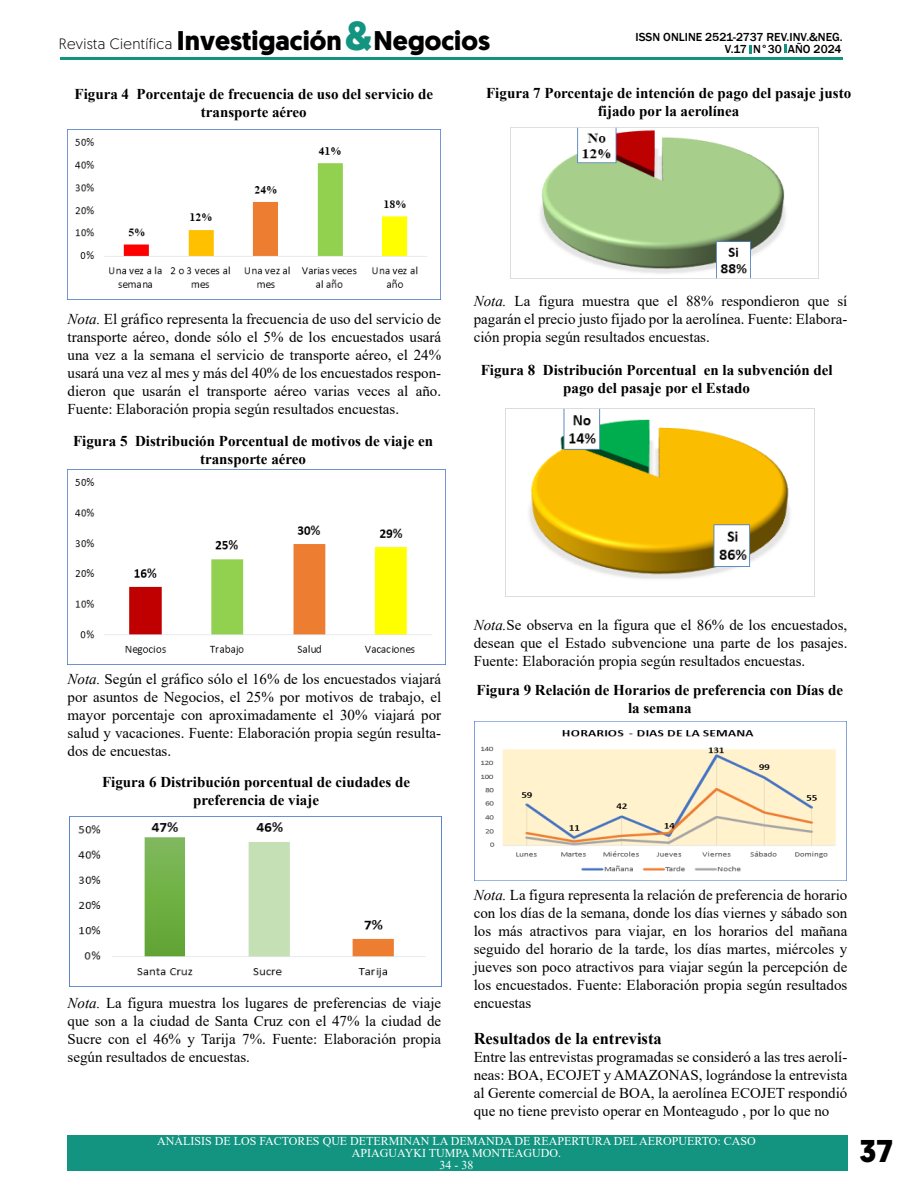
<style>
.page{position:relative;width:918px;height:1188px;background:#fff}
.page>*{position:absolute;margin:0;border:0;box-sizing:border-box;transform-origin:0 0}
.t1{font:700 40.5px "Geomanist";color:#129480}
.t2{font:700 31.5px "Geomanist";color:#000}
.t3{font:700 27px "Geomanist";color:#000}
.t4{font:700 16.5px "Times New Roman";color:#000}
.t5{font:15px/18px "Times New Roman";color:#000;text-align:justify}
.t6{font:700 15px/18px "Times New Roman";color:#000;text-align:center}
.t7{font:300 15px "Geomanist";letter-spacing:.02em;color:#000}
.t8{font:12px/12px "Times New Roman";color:#fff;text-align:center}
.t9{font:500 12px "Franklin Gothic";color:#000}
.s1{font-style:italic}
</style>
<div class="page">
<svg style="left:749px;top:45px;width:2px;height:9px"></svg>
<svg style="left:785px;top:45px;width:2px;height:8px"></svg>
<hr style="left:60px;top:57px;width:783px;height:2px;background:#129480">
<div style="left:68px;top:1136px;width:780px;height:36px;background:#129480"></div>
<img style="left:68px;top:129px;width:373px;height:171px">
<img style="left:75px;top:470px;width:371px;height:194px">
<img style="left:69px;top:816px;width:372px;height:171px">
<img style="left:510px;top:128px;width:309px;height:151px">
<img style="left:506px;top:408px;width:308px;height:189px">
<img style="left:474px;top:722px;width:373px;height:158px">
<h1 class="t1" style="left:345px;top:9px;width:29px">&amp;</h1>
<h3 class="t3" style="left:177px;top:22px;width:315px">Investigación Negocios</h3>
<p class="t9" style="left:636px;top:30px;width:209px">ISSN ONLINE 2521-2737 REV.INV.&amp;NEG.</p>
<p class="t7" style="left:59px;top:34px;width:115px">Revista Científica</p>
<p class="t9" style="left:725px;top:42px;width:118px">V.17 N°30 AÑO 2024</p>
<p class="t6" style="left:75px;top:84px;width:360px">Figura 4 Porcentaje de frecuencia de uso del servicio de transporte aéreo</p>
<p class="t6" style="left:486px;top:84px;width:367px">Figura 7 Porcentaje de intención de pago del pasaje justo fijado por la aerolínea</p>
<p class="t5" style="left:68px;top:309px;width:375px"><span class="s1">Nota.</span> El gráfico representa la frecuencia de uso del servicio de transporte aéreo, donde sólo el 5% de los encuestados usará una vez a la semana el servicio de transporte aéreo, el 24% usará una vez al mes y más del 40% de los encuestados respon&shy;dieron que usarán el transporte aéreo varias veces al año.<br>Fuente: Elaboración propia según resultados encuestas.</p>
<p class="t6" style="left:73px;top:431px;width:362px">Figura 5 Distribución Porcentual de motivos de viaje en transporte aéreo</p>
<p class="t5" style="left:474px;top:292px;width:375px"><span class="s1">Nota.</span> La figura muestra que el 88% respondieron que sí pagarán el precio justo fijado por la aerolínea. Fuente: Elabora&shy;ción propia según resultados encuestas.</p>
<p class="t6" style="left:481px;top:361px;width:353px">Figura 8 Distribución Porcentual en la subvención del pago del pasaje por el Estado</p>
<p class="t5" style="left:68px;top:669px;width:375px"><span class="s1">Nota.</span> Según el gráfico sólo el 16% de los encuestados viajará por asuntos de Negocios, el 25% por motivos de trabajo, el mayor porcentaje con aproximadamente el 30% viajará por salud y vacaciones. Fuente: Elaboración propia según resulta&shy;dos de encuestas.</p>
<p class="t6" style="left:102px;top:773px;width:310px">Figura 6 Distribución porcentual de ciudades de preferencia de viaje</p>
<p class="t5" style="left:474px;top:616px;width:375px"><span class="s1">Nota.</span>Se observa en la figura que el 86% de los encuestados, desean que el Estado subvencione una parte de los pasajes.<br>Fuente: Elaboración propia según resultados encuestas.</p>
<p class="t6" style="left:477px;top:681px;width:368px">Figura 9 Relación de Horarios de preferencia con Días de la semana</p>
<p class="t5" style="left:474px;top:886px;width:375px"><span class="s1">Nota.</span> La figura representa la relación de preferencia de horario con los días de la semana, donde los días viernes y sábado son los más atractivos para viajar, en los horarios del mañana seguido del horario de la tarde, los días martes, miércoles y jueves son poco atractivos para viajar según la percepción de los encuestados. Fuente: Elaboración propia según resultados encuestas</p>
<p class="t4" style="left:474px;top:1027px;width:190px">Resultados de la entrevista</p>
<p class="t5" style="left:474px;top:1048px;width:375px">Entre las entrevistas programadas se consideró a las tres aerolí&shy;neas: BOA, ECOJET y AMAZONAS, lográndose la entrevista al Gerente comercial de BOA, la aerolínea ECOJET respondió que no tiene previsto operar en Monteagudo , por lo que no</p>
<p class="t8" style="left:157px;top:1135px;width:600px">ANÁLISIS DE LOS FACTORES QUE DETERMINAN LA DEMANDA DE REAPERTURA DEL AEROPUERTO: CASO<br>APIAGUAYKI TUMPA MONTEAGUDO.<br>34 - 38</p>
<p class="t5" style="left:68px;top:993px;width:375px"><span class="s1">Nota.</span> La figura muestra los lugares de preferencias de viaje que son a la ciudad de Santa Cruz con el 47% la ciudad de Sucre con el 46% y Tarija 7%. Fuente: Elaboración propia según resultados de encuestas.</p>
<h2 class="t2" style="left:859px;top:1130px;width:35px">37</h2>
</div>
